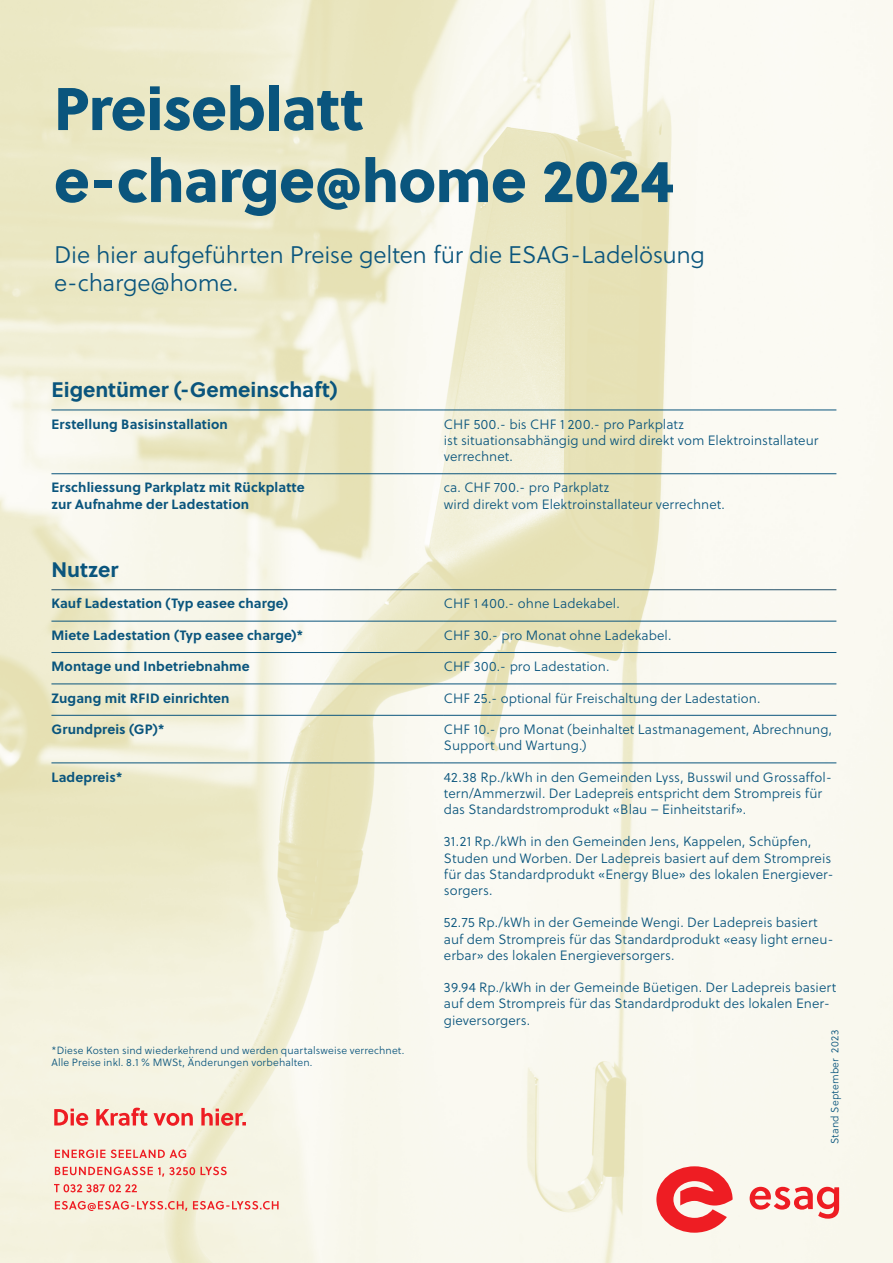
<style>
.page{position:relative;width:893px;height:1263px;background:#fff}
.page>*{position:absolute;margin:0;border:0;box-sizing:border-box;transform-origin:0 0}
.t1{font:60px/72px "Soleil Xb";letter-spacing:-.01em;color:#0a557d}
.t2{font:24px/28.8px "Soleil Lt";letter-spacing:-.01em;color:#0a557d}
.t3{font:700 21px "Soleil";color:#0a557d}
.t4{font:13.5px/16.2px "Soleil Lt";letter-spacing:.005em;color:#0a557d}
.t5{font:700 13.5px/16.2px "Soleil";letter-spacing:.01em;color:#0a557d}
.t6{font:10.5px/12.6px "Soleil Lt";letter-spacing:.015em;color:#0a557d}
</style>
<div class="page">
<img style="left:0;top:0;width:893px;height:1263px">
<hr style="left:51px;top:410px;width:393px;height:1px;background:#0a557d">
<hr style="left:444px;top:410px;width:392px;height:1px;background:#0a557d">
<hr style="left:51px;top:473px;width:393px;height:1px;background:#0a557d">
<hr style="left:444px;top:473px;width:392px;height:1px;background:#0a557d">
<hr style="left:51px;top:621px;width:393px;height:1px;background:#0a557d">
<hr style="left:444px;top:621px;width:392px;height:1px;background:#0a557d">
<hr style="left:51px;top:652px;width:393px;height:1px;background:#0a557d">
<hr style="left:444px;top:652px;width:392px;height:1px;background:#0a557d">
<hr style="left:51px;top:683px;width:393px;height:1px;background:#0a557d">
<hr style="left:444px;top:683px;width:392px;height:1px;background:#0a557d">
<hr style="left:51px;top:715px;width:393px;height:1px;background:#0a557d">
<hr style="left:444px;top:715px;width:392px;height:1px;background:#0a557d">
<hr style="left:51px;top:762px;width:393px;height:1px;background:#0a557d">
<hr style="left:444px;top:762px;width:392px;height:1px;background:#0a557d">
<hr style="left:51px;top:589px;width:393px;height:1px;background:#245169">
<hr style="left:444px;top:589px;width:392px;height:1px;background:#245169">
<svg style="left:193px;top:1201px;width:86px;height:8px"></svg>
<svg style="left:55px;top:1201px;width:132px;height:10px"></svg>
<svg style="left:54px;top:1184px;width:83px;height:8px"></svg>
<svg style="left:55px;top:1167px;width:172px;height:9px;background:#f1a99d"></svg>
<svg style="left:55px;top:1149px;width:131px;height:9px"></svg>
<svg style="left:656px;top:1166px;width:77px;height:67px;background:#f27675"></svg>
<svg style="left:750px;top:1187px;width:89px;height:32px;background:#f49f9b"></svg>
<svg style="left:54px;top:1108px;width:192px;height:18px;background:#f1a297"></svg>
<h1 class="t1" style="left:54px;top:73px;width:621px">Preiseblatt e-charge@home 2024</h1>
<h2 class="t2" style="left:54px;top:241px;width:653px">Die hier aufgeführten Preise gelten für die ESAG-Ladelösung e-charge@home.</h2>
<h3 class="t3" style="left:51px;top:376px;width:288px">Eigentümer (-Gemeinschaft)</h3>
<p class="t5" style="left:51px;top:416px;width:178px">Erstellung Basisinstallation</p>
<p class="t4" style="left:444px;top:416px;width:376px">CHF 500.- bis CHF 1 200.- pro Parkplatz<br>ist situationsabhängig und wird direkt vom Elektroinstallateur verrechnet.</p>
<p class="t5" style="left:51px;top:480px;width:255px">Erschliessung Parkplatz mit Rückplatte zur Aufnahme der Ladestation</p>
<p class="t4" style="left:444px;top:480px;width:282px">ca. CHF 700.- pro Parkplatz<br>wird direkt vom Elektroinstallateur verrechnet.</p>
<h3 class="t3" style="left:51px;top:556px;width:68px">Nutzer</h3>
<p class="t5" style="left:51px;top:596px;width:238px">Kauf Ladestation (Typ easee charge)</p>
<p class="t4" style="left:444px;top:596px;width:177px">CHF 1 400.- ohne Ladekabel.</p>
<p class="t5" style="left:51px;top:627px;width:254px">Miete Ladestation (Typ easee charge)*</p>
<p class="t4" style="left:444px;top:627px;width:229px">CHF 30.- pro Monat ohne Ladekabel.</p>
<p class="t5" style="left:51px;top:658px;width:200px">Montage und Inbetriebnahme</p>
<p class="t4" style="left:444px;top:659px;width:167px">CHF 300.- pro Ladestation.</p>
<p class="t5" style="left:51px;top:690px;width:180px">Zugang mit RFID einrichten</p>
<p class="t4" style="left:444px;top:690px;width:318px">CHF 25.- optional für Freischaltung der Ladestation.</p>
<p class="t5" style="left:51px;top:721px;width:115px">Grundpreis (GP)*</p>
<p class="t4" style="left:444px;top:722px;width:390px">CHF 10.- pro Monat (beinhaltet Lastmanagement, Abrechnung,<br>Support und Wartung.)</p>
<p class="t5" style="left:51px;top:769px;width:73px">Ladepreis*</p>
<p class="t4" style="left:444px;top:769px;width:390px">42.38 Rp./kWh in den Gemeinden Lyss, Busswil und Grossaffol&shy;tern/Ammerzwil. Der Ladepreis entspricht dem Strompreis für das Standardstromprodukt «Blau – Einheitstarif».</p>
<p class="t4" style="left:444px;top:834px;width:391px">31.21 Rp./kWh in den Gemeinden Jens, Kappelen, Schüpfen, Studen und Worben. Der Ladepreis basiert auf dem Strompreis für das Standardprodukt «Energy Blue» des lokalen Energiever&shy;sorgers.</p>
<p class="t4" style="left:444px;top:915px;width:391px">52.75 Rp./kWh in der Gemeinde Wengi. Der Ladepreis basiert auf dem Strompreis für das Standardprodukt «easy light erneu&shy;erbar» des lokalen Energieversorgers.</p>
<p class="t4" style="left:444px;top:980px;width:394px">39.94 Rp./kWh in der Gemeinde Büetigen. Der Ladepreis basiert auf dem Strompreis für das Standardprodukt des lokalen Ener&shy;gieversorgers.</p>
<p class="t6" style="left:51px;top:1044px;width:354px">*Diese Kosten sind wiederkehrend und werden quartalsweise verrechnet.<br>Alle Preise inkl. 8.1 % MWSt, Änderungen vorbehalten.</p>
<p class="t6" style="left:829px;top:1144px;width:115px;rotate:-90deg">Stand September 2023</p>
</div>
